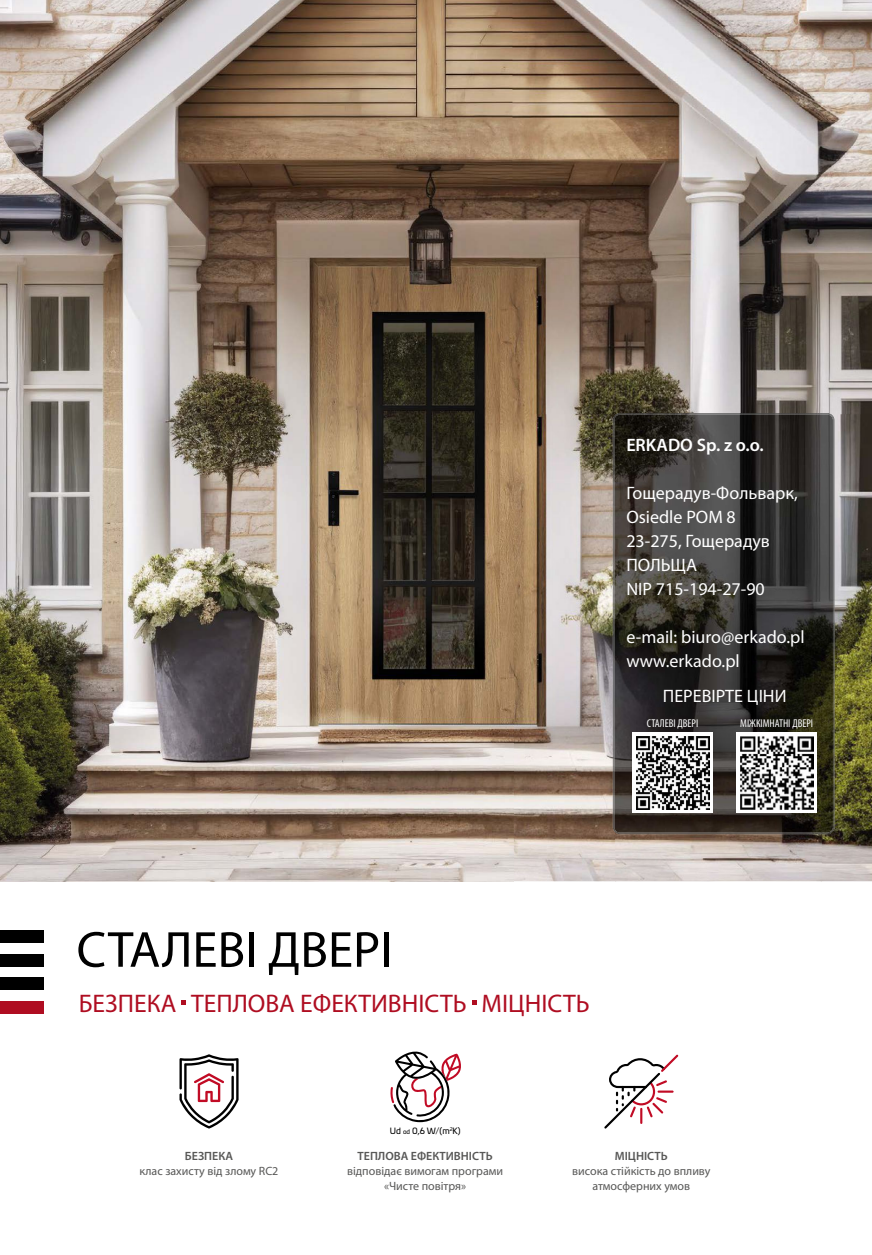
<style>
.page{position:relative;width:872px;height:1255px;background:#fff}
.page>*{position:absolute;margin:0;border:0;box-sizing:border-box;transform-origin:0 0}
.t1{font:51px "Myriad Pro";color:#000}
.t2{font:25.5px "Myriad Pro";color:#af0d21}
.t3{font:18px/24px "Myriad Pro";color:#fff}
.t4{font:600 18px "Myriad Pro";color:#fff}
.t5{font:12px/15px "Myriad Pro";color:#575756;text-align:center}
.t6{font:600 12px "Myriad Pro";color:#575756}
.t7{font:condensed 11.4px "Myriad Pro";color:#fff}
.t8{font:8.4px "Univia Pro";color:#000}
.s1{font-size:6.15px}
</style>
<div class="page">
<img style="left:0;top:0;width:512px;height:881px">
<img style="left:512px;top:0;width:360px;height:414px">
<img style="left:512px;top:414px;width:103px;height:467px">
<img style="left:822px;top:414px;width:50px;height:467px">
<img style="left:615px;top:834px;width:207px;height:47px">
<svg style="left:182px;top:1000px;width:4px;height:4px"></svg>
<svg style="left:472px;top:1000px;width:4px;height:4px"></svg>
<div style="left:0;top:930px;width:43px;height:13px;background:#000"></div>
<div style="left:0;top:977px;width:43px;height:13px;background:#000"></div>
<div style="left:0;top:953px;width:43px;height:13px;background:#000"></div>
<div style="left:0;top:1000px;width:43px;height:13px;background:#af0d21"></div>
<svg style="left:390px;top:1051px;width:71px;height:71px"></svg>
<svg style="left:604px;top:1054px;width:74px;height:74px"></svg>
<svg style="left:179px;top:1054px;width:59px;height:74px"></svg>
<img style="left:613px;top:414px;width:220px;height:419px">
<div style="left:736px;top:732px;width:81px;height:81px;background:#fff"></div>
<img style="left:740px;top:736px;width:73px;height:73px">
<div style="left:632px;top:732px;width:81px;height:81px;background:#fff"></div>
<img style="left:636px;top:736px;width:73px;height:73px">
<p class="t4" style="left:626px;top:433px;width:139px">ERKADO Sp. z o.o.</p>
<p class="t3" style="left:626px;top:480px;width:173px">Гощерадув-Фольварк,<br>Osiedle POM 8<br>23-275, Гощерадув<br>ПОЛЬЩА<br>NIP 715-194-27-90</p>
<p class="t3" style="left:626px;top:624px;width:180px">e-mail: biuro@erkado.pl www.erkado.pl</p>
<p class="t3" style="left:663px;top:683px;width:125px">ПЕРЕВІРТЕ ЦІНИ</p>
<p class="t7" style="left:647px;top:716px;width:53px">СТАЛЕВІ ДВЕРІ</p>
<p class="t7" style="left:740px;top:716px;width:74px">МІЖКІМНАТНІ ДВЕРІ</p>
<h1 class="t1" style="left:77px;top:918px;width:317px">СТАЛЕВІ ДВЕРІ</h1>
<h2 class="t2" style="left:79px;top:988px;width:512px">БЕЗПЕКА ТЕПЛОВА ЕФЕКТИВНІСТЬ МІЦНІСТЬ</h2>
<p class="t8" style="left:390px;top:1124px;width:72px">Ud <span class="s1">od</span> 0,6 W/(m<sup>2</sup>K)</p>
<p class="t6" style="left:185px;top:1148px;width:50px">БЕЗПЕКА</p>
<p class="t5" style="left:139px;top:1163px;width:140px">клас захисту від злому RC2</p>
<p class="t6" style="left:357px;top:1148px;width:137px">ТЕПЛОВА ЕФЕКТИВНІСТЬ</p>
<p class="t5" style="left:347px;top:1163px;width:157px">відповідає вимогам програми «Чисте повітря»</p>
<p class="t6" style="left:615px;top:1148px;width:55px">МІЦНІСТЬ</p>
<p class="t5" style="left:572px;top:1163px;width:140px">висока стійкість до впливу атмосферних умов</p>
</div>
